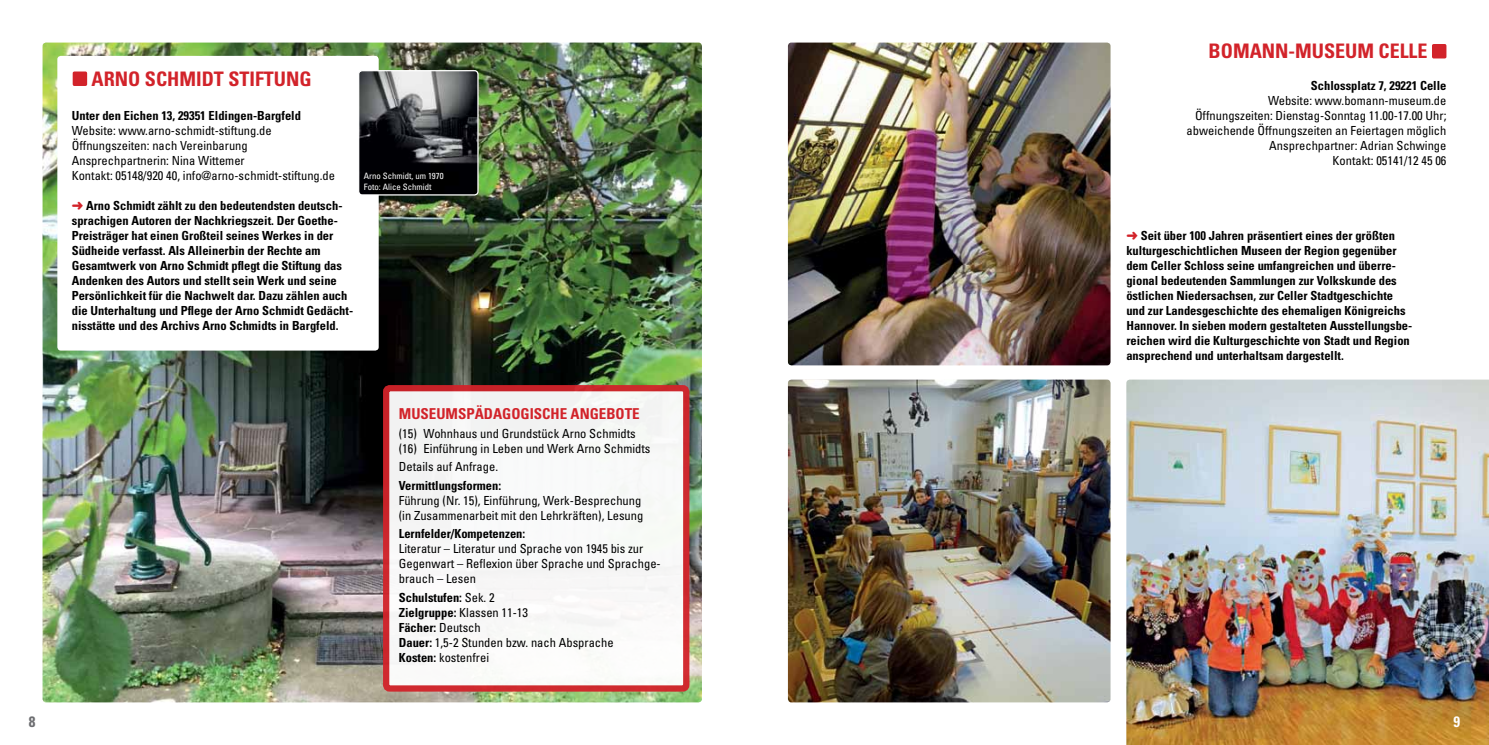
<style>
.page{position:relative;width:1489px;height:745px;background:#fff}
.page>*{position:absolute;margin:0;border:0;box-sizing:border-box;transform-origin:0 0}
.t1{font:700 condensed 20px "Univers";color:#d2232a}
.t2{font:700 condensed 15px "Univers";color:#d2232a}
.t3{font:700 condensed 15px "Univers";color:#6d6e71}
.t4{font:700 condensed 15px "Univers";color:#fff}
.t5{font:700 condensed 12.5px/15px "Univers";color:#000}
.t6{font:condensed 12.5px/15px "Univers";color:#000}
.t7{font:condensed 8.75px/10.5px "Univers";color:#fff}
.s1{color:#d2232a}
.s2{font-weight:700}
</style>
<div class="page">
<img style="left:1126px;top:379px;width:362px;height:365px">
<img style="left:43px;top:43px;width:659px;height:659px">
<div style="left:57px;top:56px;width:322px;height:294px;background:#fff;border-radius:4px"></div>
<div style="left:386px;top:388px;width:300px;height:300px;background:#f8f9f8;border-radius:4px"></div>
<div style="left:383px;top:385px;width:306px;height:306px;border:6px solid #d2232a;border-radius:4px"></div>
<div style="left:73px;top:71px;width:14px;height:15px;background:#d2232a;border-radius:2px"></div>
<img style="left:360px;top:71px;width:118px;height:124px">
<div style="left:358px;top:70px;width:120px;height:125px;border:1px solid #fff;border-radius:4px"></div>
<div style="left:1431px;top:44px;width:15px;height:14px;background:#d2232a;border-radius:2px"></div>
<img style="left:788px;top:43px;width:322px;height:322px">
<img style="left:788px;top:379px;width:322px;height:323px">
<p class="t3" style="left:29px;top:711px;width:8px">8</p>
<h1 class="t1" style="left:92px;top:66px;width:79px">Arno Schm</h1>
<h1 class="t1" style="left:196px;top:66px;width:117px">idt Stiftung</h1>
<p class="t5" style="left:72px;top:108px;width:231px">Unter den Eichen 13, 29351 Eldingen-Bargfeld</p>
<p class="t6" style="left:72px;top:123px;width:265px">Website: www.arno-schmidt-stiftung.de Öffnungszeiten: nach Vereinbarung Ansprechpartnerin: Nina Wittemer<br>Kontakt: 05148/920 40, info@arno-schmidt-stiftung.de</p>
<p class="t5" style="left:72px;top:198px;width:283px"><span class="s1">➜</span> Arno Schmidt zählt zu den bedeutendsten deutsch&shy;sprachigen Autoren der Nachkriegszeit. Der Goethe-Preisträger hat einen Großteil seines Werkes in der Südheide verfasst. Als Alleinerbin der Rechte am Gesamtwerk von Arno Schmidt pflegt die Stiftung das Andenken des Autors und stellt sein Werk und seine Persönlichkeit für die Nachwelt dar. Dazu zählen auch die Unterhaltung und Pflege der Arno Schmidt Gedächt&shy;nisstätte und des Archivs Arno Schmidts in Bargfeld.</p>
<p class="t7" style="left:364px;top:171px;width:81px">Arno Schmidt, um 1970<br>Foto: Alice Schmidt</p>
<p class="t2" style="left:399px;top:404px;width:57px">Museumsp</p>
<p class="t2" style="left:474px;top:404px;width:166px">ädagogische Angebote</p>
<p class="t6" style="left:399px;top:425px;width:253px">(15) Wohnhaus und Grundstück Arno Schmidts (16) Einführung in Leben und Werk Arno Schmidts</p>
<p class="t6" style="left:399px;top:458px;width:101px">Details auf Anfrage.</p>
<p class="t5" style="left:399px;top:477px;width:104px">Vermittlungsformen:</p>
<p class="t6" style="left:399px;top:492px;width:246px">Führung (Nr. 15), Einführung, Werk-Besprechung (in Zusammenarbeit mit den Lehrkräften), Lesung</p>
<p class="t5" style="left:399px;top:526px;width:128px">Lernfelder/Kompetenzen:</p>
<p class="t6" style="left:399px;top:541px;width:263px">Literatur – Literatur und Sprache von 1945 bis zur<br>Gegenwart – Reflexion über Sprache und Sprachge&shy;brauch – Lesen</p>
<p class="t6" style="left:399px;top:589px;width:216px"><span class="s2">Schulstufen:</span> Sek. 2<br><span class="s2">Zielgruppe:</span> Klassen 11-13<br><span class="s2">Fächer:</span> Deutsch<br><span class="s2">Dauer:</span> 1,5-2 Stunden bzw. nach Absprache<br><span class="s2">Kosten:</span> kostenfrei</p>
<h1 class="t1" style="left:1208px;top:39px;width:220px">Bomann-Museum Celle</h1>
<p class="t5" style="left:1310px;top:78px;width:137px">Schlossplatz 7, 29221 Celle</p>
<p class="t6" style="left:1186px;top:93px;width:261px;text-align:right">Website: www.bomann-museum.de<br>Öffnungszeiten: Dienstag-Sonntag 11.00-17.00 Uhr; abweichende Öffnungszeiten an Feiertagen möglich Ansprechpartner: Adrian Schwinge<br>Kontakt: 05141/12 45 06</p>
<p class="t5" style="left:1126px;top:228px;width:287px"><span class="s1">➜</span> Seit über 100 Jahren präsentiert eines der größten kulturgeschichtlichen Museen der Region gegenüber dem Celler Schloss seine umfangreichen und überre&shy;gional bedeutenden Sammlungen zur Volkskunde des östlichen Niedersachsen, zur Celler Stadtgeschichte und zur Landesgeschichte des ehemaligen Königreichs Hannover. In sieben modern gestalteten Ausstellungsbe&shy;reichen wird die Kulturgeschichte von Stadt und Region ansprechend und unterhaltsam dargestellt.</p>
<p class="t4" style="left:1453px;top:711px;width:8px">9</p>
</div>
